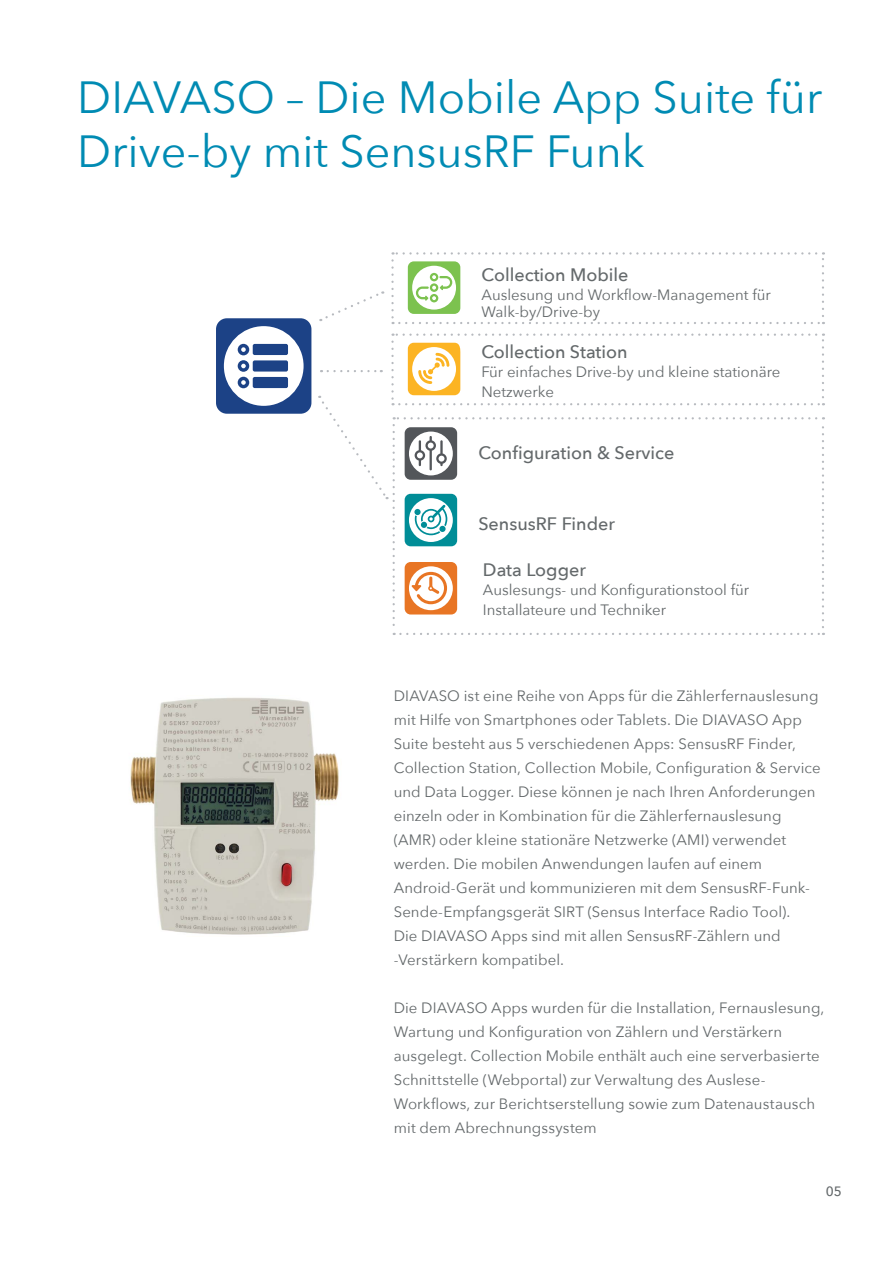
<style>
.page{position:relative;width:893px;height:1263px;background:#fff}
.page>*{position:absolute;margin:0;border:0;box-sizing:border-box;transform-origin:0 0}
.t1{font:45px "Avenir Next";color:#008bb3}
.t2{font:500 18px "Avenir Next";color:#64696b}
.t3{font:15px/19.5px "Avenir Next";letter-spacing:.005em;color:#64696b}
.t4{font:500 13.5px "Avenir Next";color:#64696b}
</style>
<div class="page">
<img style="left:130px;top:697px;width:209px;height:238px">
<svg style="left:216px;top:318px;width:95px;height:96px"></svg>
<svg style="left:320px;top:291px;width:63px;height:30px"></svg>
<svg style="left:319px;top:334px;width:505px;height:301px"></svg>
<svg style="left:391px;top:252px;width:433px;height:72px"></svg>
<p class="t1" style="left:77px;top:59px;width:746px">DIAVASO – Die Mobile App Suite für</p>
<p class="t1" style="left:77px;top:113px;width:569px">Drive-by mit SensusRF Funk</p>
<p class="t2" style="left:482px;top:259px;width:148px">Collection Mobile</p>
<p class="t3" style="left:482px;top:284px;width:291px">Auslesung und Workflow-Management für</p>
<p class="t3" style="left:482px;top:301px;width:120px">Walk-by/Drive-by</p>
<p class="t2" style="left:481px;top:336px;width:148px">Collection Station</p>
<p class="t3" style="left:481px;top:362px;width:301px">Für einfaches Drive-by und kleine stationäre<br>Netzwerke</p>
<p class="t2" style="left:478px;top:437px;width:198px">Configuration &amp; Service</p>
<p class="t2" style="left:478px;top:508px;width:138px">SensusRF Finder</p>
<p class="t2" style="left:483px;top:554px;width:104px">Data Logger</p>
<p class="t3" style="left:483px;top:580px;width:268px">Auslesungs- und Konfigurationstool für<br>Installateure und Techniker</p>
<p class="t3" style="left:394px;top:685px;width:426px">DIAVASO ist eine Reihe von Apps für die Zählerfernauslesung</p>
<p class="t3" style="left:394px;top:709px;width:410px">mit Hilfe von Smartphones oder Tablets. Die DIAVASO App</p>
<p class="t3" style="left:394px;top:733px;width:404px">Suite besteht aus 5 verschiedenen Apps: SensusRF Finder,</p>
<p class="t3" style="left:394px;top:757px;width:428px">Collection Station, Collection Mobile, Configuration &amp; Service</p>
<p class="t3" style="left:394px;top:781px;width:423px">und Data Logger. Diese können je nach Ihren Anforderungen</p>
<p class="t3" style="left:394px;top:805px;width:389px">einzeln oder in Kombination für die Zählerfernauslesung</p>
<p class="t3" style="left:394px;top:829px;width:394px">(AMR) oder kleine stationäre Netzwerke (AMI) verwendet</p>
<p class="t3" style="left:394px;top:853px;width:370px">werden. Die mobilen Anwendungen laufen auf einem</p>
<p class="t3" style="left:394px;top:877px;width:418px">Android-Gerät und kommunizieren mit dem SensusRF-Funk-</p>
<p class="t3" style="left:394px;top:901px;width:398px">Sende-Empfangsgerät SIRT (Sensus Interface Radio Tool).</p>
<p class="t3" style="left:394px;top:925px;width:389px">Die DIAVASO Apps sind mit allen SensusRF-Zählern und</p>
<p class="t3" style="left:394px;top:949px;width:172px">-Verstärkern kompatibel.</p>
<p class="t3" style="left:394px;top:997px;width:432px">Die DIAVASO Apps wurden für die Installation, Fernauslesung,</p>
<p class="t3" style="left:394px;top:1021px;width:390px">Wartung und Konfiguration von Zählern und Verstärkern</p>
<p class="t3" style="left:394px;top:1045px;width:428px">ausgelegt. Collection Mobile enthält auch eine serverbasierte</p>
<p class="t3" style="left:394px;top:1069px;width:373px">Schnittstelle (Webportal) zur Verwaltung des Auslese-</p>
<p class="t3" style="left:394px;top:1093px;width:423px">Workflows, zur Berichtserstellung sowie zum Datenaustausch</p>
<p class="t3" style="left:394px;top:1117px;width:205px">mit dem Abrechnungssystem</p>
<p class="t4" style="left:826px;top:1179px;width:18px">05</p>
</div>
